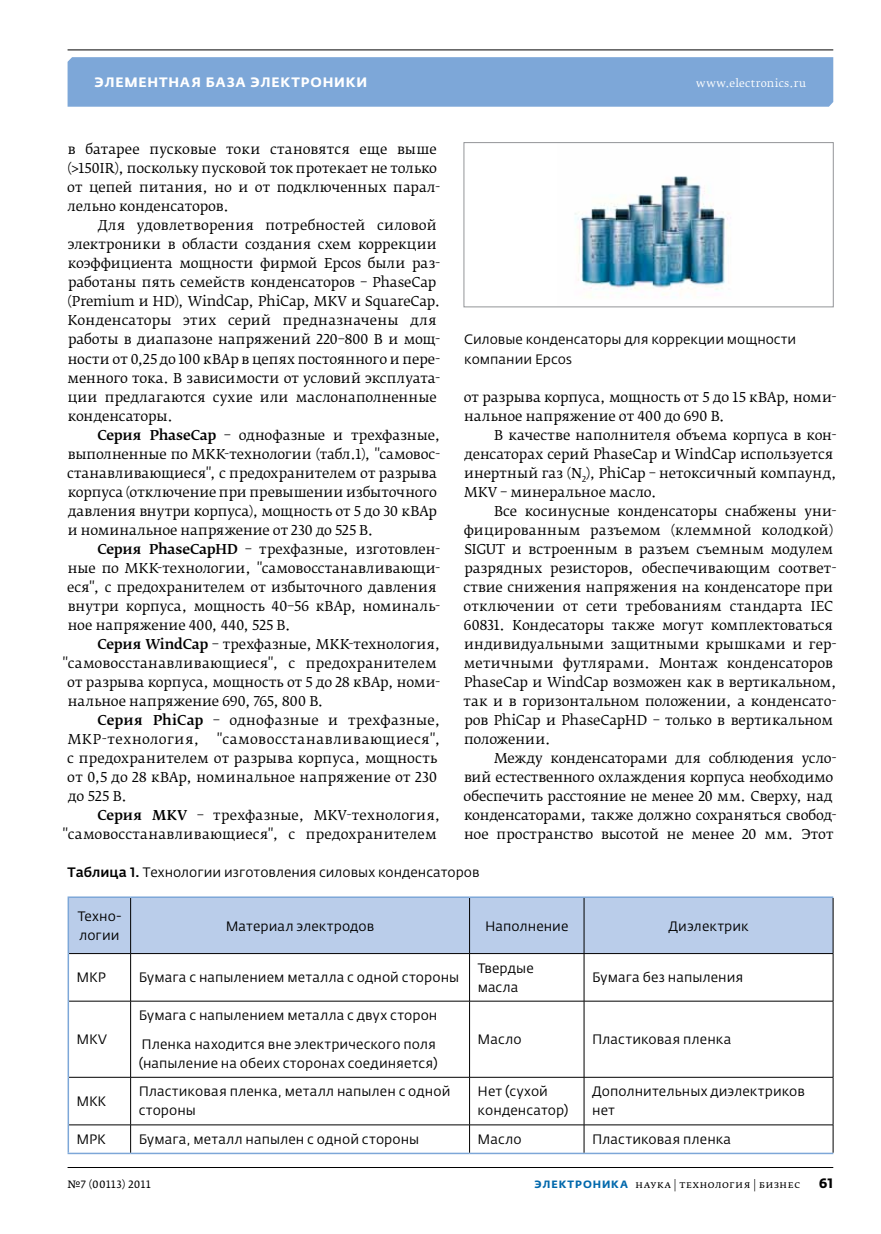
<style>
.page{position:relative;width:881px;height:1234px;background:#fff}
.page>*{position:absolute;margin:0;border:0;box-sizing:border-box;transform-origin:0 0}
.t1{font:13.5px/19px "Fedra Serif B Pro";letter-spacing:-.005em;color:#000}
.t2{font:13.5px/19px "Fedra Sans Pro";letter-spacing:.005em;color:#000}
.t3{font:13.5px "Fedra Serif B Pro";letter-spacing:.02em;color:#000}
.t4{font:700 13.5px "Fedra Sans Alt Pro";letter-spacing:.055em;color:#fff}
.t5{font:13.5px "Fedra Serif B Pro";letter-spacing:.04em;color:#000}
.t6{font:700 13.5px "Fedra Sans Pro";color:#000}
.t7{font:10.5px "Fedra Serif B Pro";letter-spacing:.035em;color:#000}
.t8{font:10.5px "Fedra Serif B Pro";letter-spacing:.03em;color:#fff}
.t9{font:10.5px "Fedra Serif A Pro";letter-spacing:.03em;color:#000}
.s1{font-weight:500}
.s2{font-family:"Fedra Sans Alt Pro";font-weight:700;color:#0068ac}
</style>
<div class="page">
<div style="left:67px;top:57px;width:765px;height:50px;background:#7da7d8"></div>
<hr style="left:67px;top:49px;width:765px;height:1px;background:#000">
<hr style="left:68px;top:1166px;width:764px;height:1px;background:#000">
<div style="left:69px;top:897px;width:763px;height:56px;background:#bacdea"></div>
<hr style="left:67px;top:896px;width:63px;height:1px;background:#7da7d8">
<hr style="left:67px;top:897px;width:2px;height:56px;background:#7da7d8">
<hr style="left:131px;top:896px;width:338px;height:1px;background:#7da7d8">
<hr style="left:469px;top:896px;width:115px;height:1px;background:#7da7d8">
<hr style="left:584px;top:896px;width:249px;height:1px;background:#7da7d8">
<hr style="left:67px;top:953px;width:2px;height:47px;background:#7da7d8">
<hr style="left:67px;top:1000px;width:2px;height:76px;background:#7da7d8">
<hr style="left:67px;top:1076px;width:2px;height:48px;background:#7da7d8">
<hr style="left:67px;top:1124px;width:2px;height:28px;background:#7da7d8">
<hr style="left:67px;top:1152px;width:63px;height:1px;background:#7da7d8">
<hr style="left:131px;top:1152px;width:338px;height:1px;background:#7da7d8">
<hr style="left:469px;top:1152px;width:115px;height:1px;background:#7da7d8">
<hr style="left:584px;top:1152px;width:249px;height:1px;background:#7da7d8">
<hr style="left:130px;top:897px;width:1px;height:56px;background:#000">
<hr style="left:469px;top:897px;width:1px;height:56px;background:#000">
<hr style="left:583px;top:897px;width:1px;height:56px;background:#000">
<hr style="left:832px;top:897px;width:1px;height:56px;background:#000">
<hr style="left:130px;top:953px;width:1px;height:47px;background:#000">
<hr style="left:469px;top:953px;width:1px;height:47px;background:#000">
<hr style="left:583px;top:953px;width:1px;height:47px;background:#000">
<hr style="left:832px;top:953px;width:1px;height:47px;background:#000">
<hr style="left:130px;top:1001px;width:1px;height:75px;background:#000">
<hr style="left:469px;top:1001px;width:1px;height:75px;background:#000">
<hr style="left:583px;top:1001px;width:1px;height:75px;background:#000">
<hr style="left:832px;top:1001px;width:1px;height:75px;background:#000">
<hr style="left:130px;top:1077px;width:1px;height:47px;background:#000">
<hr style="left:469px;top:1077px;width:1px;height:47px;background:#000">
<hr style="left:583px;top:1077px;width:1px;height:47px;background:#000">
<hr style="left:832px;top:1077px;width:1px;height:47px;background:#000">
<svg style="left:130px;top:1124px;width:1px;height:28px"></svg>
<svg style="left:469px;top:1125px;width:1px;height:27px"></svg>
<svg style="left:583px;top:1125px;width:1px;height:27px"></svg>
<svg style="left:832px;top:1125px;width:1px;height:27px"></svg>
<hr style="left:69px;top:953px;width:61px;height:1px;background:#000">
<hr style="left:131px;top:953px;width:338px;height:1px;background:#000">
<hr style="left:469px;top:953px;width:115px;height:1px;background:#000">
<hr style="left:584px;top:953px;width:249px;height:1px;background:#000">
<hr style="left:69px;top:1000px;width:61px;height:1px;background:#000">
<hr style="left:131px;top:1000px;width:338px;height:1px;background:#000">
<hr style="left:469px;top:1000px;width:115px;height:1px;background:#000">
<hr style="left:584px;top:1000px;width:249px;height:1px;background:#000">
<hr style="left:69px;top:1076px;width:61px;height:1px;background:#000">
<hr style="left:131px;top:1076px;width:338px;height:1px;background:#000">
<hr style="left:469px;top:1076px;width:115px;height:1px;background:#000">
<hr style="left:584px;top:1076px;width:249px;height:1px;background:#000">
<hr style="left:69px;top:1124px;width:61px;height:1px;background:#000">
<hr style="left:131px;top:1124px;width:338px;height:1px;background:#000">
<hr style="left:469px;top:1124px;width:115px;height:1px;background:#000">
<hr style="left:584px;top:1124px;width:249px;height:1px;background:#000">
<img style="left:575px;top:176px;width:156px;height:122px">
<div style="left:463px;top:142px;width:370px;height:165px;border:1px solid #939598"></div>
<p class="t4" style="left:95px;top:74px;width:274px">Элементная база электроники</p>
<p class="t8" style="left:696px;top:77px;width:111px">www.electronics.ru</p>
<p class="t1" style="left:67px;top:140px;width:374px">в батарее пусковые токи становятся еще выше (&gt;150IR), поскольку пусковой ток протекает не только от цепей питания, но и от подключенных парал&shy;лельно конденсаторов.</p>
<p class="t1" style="left:67px;top:216px;width:374px;text-indent:30px">Для удовлетворения потребностей силовой электроники в области создания схем коррекции коэффициента мощности фирмой Epcos были раз&shy;работаны пять семейств конденсаторов – PhaseCap (Premium и HD), WindCap, PhiCap, MKV и SquareCap.<br>Конденсаторы этих серий предназначены для работы в диапазоне напряжений 220–800 В и мощ&shy;ности от 0,25 до 100 кВАр в цепях постоянного и пере&shy;менного тока. В зависимости от условий эксплуата&shy;ции предлагаются сухие или маслонаполненные конденсаторы.</p>
<p class="t1" style="left:67px;top:425px;width:374px;text-indent:30px"><span class="s1">Серия PhaseCap</span> – однофазные и трехфазные, выполненные по MKK-технологии (табл.1), "самовос&shy;станавливающиеся", с предохранителем от разрыва корпуса (отключение при превышении избыточного давления внутри корпуса), мощность от 5 до 30 кВАр и номинальное напряжение от 230 до 525 В.</p>
<p class="t1" style="left:67px;top:539px;width:374px;text-indent:30px"><span class="s1">Серия PhaseCapHD</span> – трехфазные, изготовлен&shy;ные по МКК-технологии, "самовосстанавливающи&shy;еся", с предохранителем от избыточного давления внутри корпуса, мощность 40–56 кВАр, номиналь&shy;ное напряжение 400, 440, 525 В.</p>
<p class="t1" style="left:97px;top:634px;width:344px"><span class="s1">Серия WindCap</span> – трехфазные, МКК-технология,</p>
<p class="t1" style="left:63px;top:653px;width:375px">"самовосстанавливающиеся", с предохранителем</p>
<p class="t1" style="left:67px;top:672px;width:374px">от разрыва корпуса, мощность от 5 до 28 кВАр, номи-</p>
<p class="t1" style="left:68px;top:691px;width:257px">нальное напряжение 690, 765, 800 В.</p>
<p class="t3" style="left:97px;top:712px;width:344px"><span class="s1">Серия PhiCap</span> – однофазные и трехфазные,</p>
<p class="t5" style="left:68px;top:731px;width:133px">MKP-технология,</p>
<p class="t1" style="left:67px;top:729px;width:374px;text-indent:149px">"самовосстанавливающиеся", с предохранителем от разрыва корпуса, мощность от 0,5 до 28 кВАр, номинальное напряжение от 230 до 525 В.</p>
<p class="t1" style="left:63px;top:806px;width:379px;text-align:right"><span class="s1">Серия MKV</span> – трехфазные, MKV-технология, "самовосстанавливающиеся", с предохранителем</p>
<p class="t2" style="left:464px;top:330px;width:333px">Силовые конденсаторы для коррекции мощности компании Epcos</p>
<p class="t1" style="left:463px;top:387px;width:374px">от разрыва корпуса, мощность от 5 до 15 кВАр, номи&shy;нальное напряжение от 400 до 690 В.</p>
<p class="t1" style="left:464px;top:425px;width:374px;text-indent:30px">В качестве наполнителя объема корпуса в кон&shy;денсаторах серий PhaseCap и WindCap используется инертный газ (N<sub>2</sub>), PhiCap – нетоксичный компаунд, MKV – минеральное масло.</p>
<p class="t1" style="left:463px;top:501px;width:374px;text-indent:30px">Все косинусные конденсаторы снабжены уни&shy;фицированным разъемом (клеммной колодкой)<br>SIGUT и встроенным в разъем съемным модулем разрядных резисторов, обеспечивающим соответ&shy;ствие снижения напряжения на конденсаторе при отключении от сети требованиям стандарта IEC 60831. Кондесаторы также могут комплектоваться индивидуальными защитными крышками и гер&shy;метичными футлярами. Монтаж конденсаторов PhaseCap и WindCap возможен как в вертикальном, так и в горизонтальном положении, а конденсато&shy;ров PhiCap и PhaseCaрHD – только в вертикальном положении.</p>
<p class="t1" style="left:463px;top:748px;width:374px;text-indent:30px">Между конденсаторами для соблюдения усло&shy;вий естественного охлаждения корпуса необходимо обеспечить расстояние не менее 20 мм. Сверху, над конденсаторами, также должно сохраняться свобод&shy;ное пространство высотой не менее 20 мм. Этот</p>
<p class="t2" style="left:67px;top:863px;width:413px"><span class="s1">Таблица 1.</span> Технологии изготовления силовых конденсаторов</p>
<p class="t2" style="left:78px;top:906px;width:45px">Техно&shy;логии</p>
<p class="t2" style="left:226px;top:916px;width:150px">Материал электродов</p>
<p class="t2" style="left:485px;top:916px;width:85px">Наполнение</p>
<p class="t2" style="left:668px;top:916px;width:82px">Диэлектрик</p>
<p class="t2" style="left:76px;top:967px;width:31px">МКР</p>
<p class="t2" style="left:139px;top:967px;width:322px">Бумага с напылением металла с одной стороны</p>
<p class="t2" style="left:477px;top:958px;width:58px">Твердые масла</p>
<p class="t2" style="left:592px;top:967px;width:153px">Бумага без напыления</p>
<p class="t2" style="left:76px;top:1029px;width:32px">МКV</p>
<p class="t2" style="left:139px;top:1001px;width:300px;line-height:28.5px">Бумага с напылением металла с двух сторон<br>Пленка находится вне электрического поля</p>
<p class="t2" style="left:139px;top:1053px;width:300px">(напыление на обеих сторонах соединяется)</p>
<p class="t2" style="left:477px;top:1029px;width:45px">Масло</p>
<p class="t2" style="left:592px;top:1029px;width:141px">Пластиковая пленка</p>
<p class="t2" style="left:76px;top:1091px;width:31px">МКК</p>
<p class="t2" style="left:139px;top:1081px;width:313px">Пластиковая пленка, металл напылен с одной стороны</p>
<p class="t2" style="left:477px;top:1081px;width:92px">Нет (сухой конденсатор)</p>
<p class="t2" style="left:592px;top:1081px;width:214px">Дополнительных диэлектриков нет</p>
<p class="t2" style="left:76px;top:1129px;width:31px">МРК</p>
<p class="t2" style="left:139px;top:1129px;width:282px">Бумага, металл напылен с одной стороны</p>
<p class="t2" style="left:477px;top:1129px;width:45px">Масло</p>
<p class="t2" style="left:592px;top:1129px;width:141px">Пластиковая пленка</p>
<p class="t9" style="left:67px;top:1177px;width:84px">№7 (00113) 2011</p>
<p class="t7" style="left:534px;top:1177px;width:267px"><span class="s2">ЭЛЕКТРОНИКА</span> наука | технология | бизнес</p>
<p class="t6" style="left:818px;top:1174px;width:16px">61</p>
</div>
